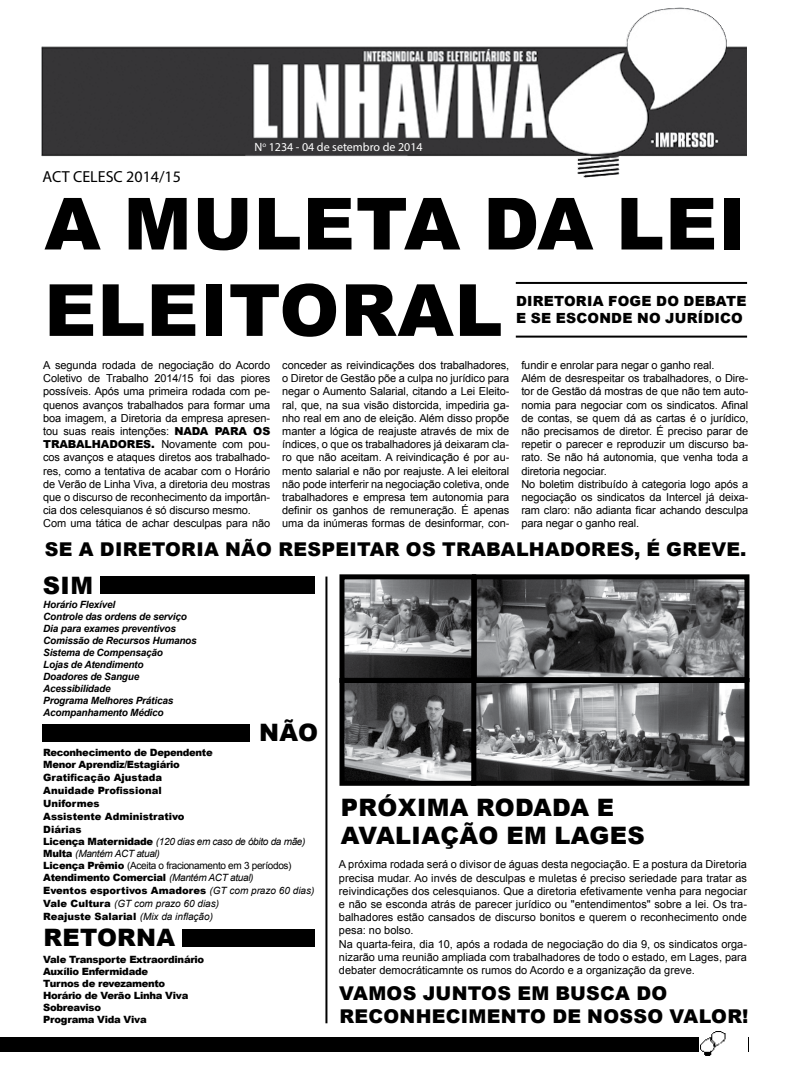
<style>
.page{position:relative;width:791px;height:1080px;background:#fff}
.page>*{position:absolute;margin:0;border:0;box-sizing:border-box;transform-origin:0 0}
.t1{font:900 72px/86.4px "Arial";letter-spacing:.015em;color:#000}
.t2{font:900 24px "Arial";letter-spacing:.015em;color:#000}
.t3{font:900 19px "Arial";letter-spacing:.015em;color:#000}
.t4{font:16px "Myriad Pro";color:#000}
.t5{font:900 14px/16.8px "Arial";letter-spacing:.015em;color:#000}
.t6{font:12px "Myriad Pro";color:#fff}
.t7{font:11px/13.2px "Arial";letter-spacing:-.01em;color:#000}
.t8{font:italic 700 10px/12px "Arial";letter-spacing:-.02em;color:#000}
.t9{font:900 10px/13px "Arial";color:#000}
.t10{font:900 10px/12px "Arial";letter-spacing:-.03em;color:#000}
.t11{font:italic 10px/12px "Arial";letter-spacing:-.03em;color:#000}
.s1{font-weight:900}
.s2{font-weight:900;font-style:normal}
.s3{font-style:normal}
.s4{font-weight:400;font-style:italic}
</style>
<div class="page">
<img style="left:41px;top:7px;width:706px;height:171px">
<div style="left:43px;top:724px;width:207px;height:17px;background:#000"></div>
<hr style="left:325px;top:577px;width:2px;height:446px;background:#000">
<hr style="left:516px;top:336px;width:231px;height:2px;background:#000">
<hr style="left:516px;top:282px;width:231px;height:2px;background:#000">
<img style="left:345px;top:580px;width:398px;height:200px">
<div style="left:471px;top:678px;width:278px;height:108px;border:5px solid #000"></div>
<div style="left:339px;top:678px;width:137px;height:108px;border:5px solid #000"></div>
<div style="left:339px;top:574px;width:137px;height:109px;border:5px solid #000"></div>
<div style="left:472px;top:574px;width:277px;height:108px;border:5px solid #000"></div>
<div style="left:100px;top:577px;width:214px;height:17px;background:#000"></div>
<div style="left:183px;top:929px;width:132px;height:18px;background:#000"></div>
<div style="left:0;top:1037px;width:748px;height:15px;background:#000"></div>
<img style="left:699px;top:1031px;width:48px;height:24px">
<h3 class="t4" style="left:43px;top:167px;width:140px">ACT CELESC 2014/15</h3>
<p class="t6" style="left:254px;top:140px;width:170px">N<sup>o</sup> 1234 - 04 de setembro de 2014</p>
<h1 class="t1" style="left:44px;top:178px;width:703px">a mu leta da lei eleitoral</h1>
<p class="t7" style="left:43px;top:358px;width:229px">A segunda rodada de negociação do Acordo Coletivo de Trabalho 2014/15 foi das piores possíveis. Após uma primeira rodada com pe&shy;quenos avanços trabalhados para formar uma boa imagem, a Diretoria da empresa apresen&shy;tou suas reais intenções: <span class="s1">NADA PARA OS TRABALHADORES.</span> Novamente com pou&shy;cos avanços e ataques diretos aos trabalhado&shy;res, como a tentativa de acabar com o Horário de Verão de Linha Viva, a diretoria deu mostras que o discurso de reconhecimento da importân&shy;cia dos celesquianos é só discurso mesmo.<br>Com uma tática de achar desculpas para não</p>
<p class="t7" style="left:282px;top:358px;width:229px;text-align:justify">conceder as reivindicações dos trabalhadores, o Diretor de Gestão põe a culpa no jurídico para negar o Aumento Salarial, citando a Lei Eleito&shy;ral, que, na sua visão distorcida, impediria ga&shy;nho real em ano de eleição. Além disso propõe manter a lógica de reajuste através de mix de índices, o que os trabalhadores já deixaram cla&shy;ro que não aceitam. A reivindicação é por au&shy;mento salarial e não por reajuste. A lei eleitoral não pode interferir na negociação coletiva, onde trabalhadores e empresa tem autonomia para definir os ganhos de remuneração. É apenas uma da inúmeras formas de desinformar, con-</p>
<p class="t7" style="left:521px;top:358px;width:229px">fundir e enrolar para negar o ganho real.<br>Além de desrespeitar os trabalhadores, o Dire&shy;tor de Gestão dá mostras de que não tem auto&shy;nomia para negociar com os sindicatos. Afinal de contas, se quem dá as cartas é o jurídico, não precisamos de diretor. É preciso parar de repetir o parecer e reproduzir um discurso ba&shy;rato. Se não há autonomia, que venha toda a diretoria negociar.<br>No boletim distribuído à categoria logo após a negociação os sindicatos da Intercel já deixa&shy;ram claro: não adianta ficar achando desculpa para negar o ganho real.</p>
<p class="t5" style="left:516px;top:293px;width:230px">Diretoria foge do debate ese esconde</p>
<p class="t5" style="left:637px;top:309px;width:95px">no jurídico</p>
<h3 class="t3" style="left:45px;top:536px;width:94px">Se a diretor</h3>
<h3 class="t3" style="left:196px;top:536px;width:97px">ia não respe</h3>
<h3 class="t3" style="left:349px;top:536px;width:23px">itar</h3>
<h3 class="t3" style="left:406px;top:536px;width:52px">os trabalhadores</h3>
<h3 class="t3" style="left:634px;top:536px;width:48px">, é greve</h3>
<h3 class="t3" style="left:740px;top:536px;width:8px">.</h3>
<h2 class="t2" style="left:43px;top:568px;width:52px">SIM</h2>
<p class="t8" style="left:43px;top:599px;width:155px">Horário Flexível<br>Controle das ordens de serviço<br>Dia para exames preventivos<br>Comissão de Recursos Humanos<br>Sistema de Compensação<br>Lojas de Atendimento<br>Doadores de Sangue<br>Acessibilidade<br>Programa Melhores Práticas<br>Acompanhamento Médico</p>
<p class="t10" style="left:43px;top:746px;width:171px">Reconhecimento de Dependente<br>Menor Aprendiz/Estagiário</p>
<p class="t9" style="left:43px;top:770px;width:143px">Gratificação Ajustada<br>Anuidade Profissional<br>Uniformes<br>Assistente Administrativo<br>Diárias</p>
<p class="t11" style="left:43px;top:835px;width:264px"><span class="s2">Licença Maternidade</span> (120 dias em caso de óbito da mãe)<br><span class="s2">Multa</span> (Mantém ACT atual)<br><span class="s2">Licença Prêmio</span> <span class="s3">(Aceita o fracionamento em 3 períodos)<br></span><span class="s2">Atendimento Comercial</span> (Mantém ACT atual)</p>
<p class="t9" style="left:43px;top:883px;width:273px">Eventos esportivos Amadores <span class="s4">(GT com prazo 60 dias)<br></span>Vale Cultura <span class="s4">(GT com prazo 60 dias)<br></span>Reajuste Salarial <span class="s4">(Mix da inflação)</span></p>
<h2 class="t2" style="left:259px;top:715px;width:60px">não</h2>
<h2 class="t2" style="left:44px;top:920px;width:133px">RETO RNA</h2>
<p class="t10" style="left:43px;top:953px;width:162px">Vale Transporte Extraordinário<br>Auxílio Enfermidade<br>Turnos de revezamento<br>Horário de Verão Linha Viva<br>Sobreaviso<br>Programa Vida Viva</p>
<h2 class="t2" style="left:341px;top:790px;width:155px">Próxima rodada</h2>
<h2 class="t2" style="left:597px;top:790px;width:16px">e</h2>
<h2 class="t2" style="left:341px;top:819px;width:19px">aval</h2>
<h2 class="t2" style="left:412px;top:819px;width:162px">iação em lages</h2>
<p class="t7" style="left:339px;top:858px;width:410px">A próxima rodada será o divisor de águas desta negociação. E a postura da Diretoria precisa mudar. Ao invés de desculpas e muletas é preciso seriedade para tratar as reivindicações dos celesquianos. Que a diretoria efetivamente venha para negociar e não se esconda atrás de parecer jurídico ou "entendimentos" sobre a lei. Os tra&shy;balhadores estão cansados de discurso bonitos e querem o reconhecimento onde pesa: no bolso.<br>Na quarta-feira, dia 10, após a rodada de negociação do dia 9, os sindicatos orga&shy;nizarão uma reunião ampliada com trabalhadores de todo o estado, em Lages, para debater democráticamnte os rumos do Acordo e a organização da greve.</p>
<h3 class="t3" style="left:339px;top:980px;width:17px">vamos</h3>
<h3 class="t3" style="left:423px;top:980px;width:45px">juntos</h3>
<h3 class="t3" style="left:517px;top:980px;width:85px">em busca</h3>
<h3 class="t3" style="left:636px;top:980px;width:16px">do</h3>
<h3 class="t3" style="left:339px;top:1002px;width:16px">reconhec</h3>
<h3 class="t3" style="left:461px;top:1002px;width:24px">imento</h3>
<h3 class="t3" style="left:552px;top:1002px;width:51px">de nosso</h3>
<h3 class="t3" style="left:670px;top:1002px;width:16px">valor</h3>
<h3 class="t3" style="left:742px;top:1002px;width:8px">!</h3>
</div>
